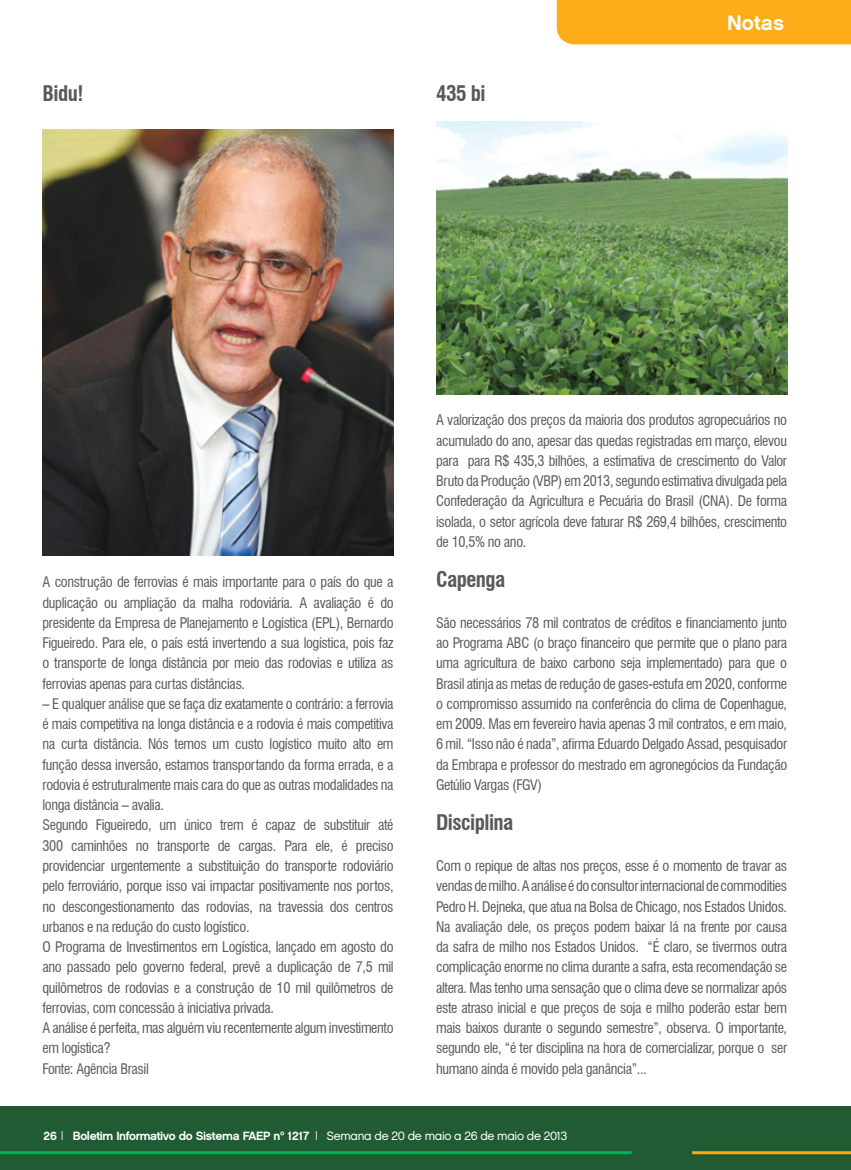
<style>
.page{position:relative;width:851px;height:1170px;background:#fff}
.page>*{position:absolute;margin:0;border:0;box-sizing:border-box;transform-origin:0 0}
.t1{font:700 condensed 21px "Swiss 721 BT";letter-spacing:-.025em;color:#58595b}
.t2{font:21px "Chalet New York Nineteen Sixty";color:#fff}
.t3{font:condensed 14.25px/20.2px "Swiss 721 BT";letter-spacing:-.025em;color:#58595b;text-align:justify}
.t4{font:12px "Chalet New York Nineteen Sixty";letter-spacing:-.03em;color:#fff}
.s1{font-family:"Chalet London Nineteen Eighty"}
</style>
<div class="page">
<div style="left:0;top:1106px;width:850px;height:63px;background:#205b34"></div>
<hr style="left:0;top:1151px;width:631px;height:3px;background:#00b055">
<hr style="left:692px;top:1151px;width:158px;height:3px;background:#fbac18">
<div style="left:556px;top:0;width:294px;height:44px;background:#fbac18"></div>
<img style="left:43px;top:130px;width:350px;height:425px">
<img style="left:436px;top:121px;width:351px;height:274px">
<p class="t1" style="left:43px;top:81px;width:42px">Bidu!</p>
<p class="t1" style="left:436px;top:81px;width:51px">435 bi</p>
<p class="t2" style="left:727px;top:10px;width:59px">Notas</p>
<p class="t3" style="left:43px;top:572px;width:352px">A construção de ferrovias é mais importante para o país do que a duplicação ou ampliação da malha rodoviária. A avaliação é do presidente da Empresa de Planejamento e Logística (EPL), Bernardo Figueiredo. Para ele, o país está invertendo a sua logística, pois faz o transporte de longa distância por meio das rodovias e utiliza as ferrovias apenas para curtas distâncias.</p>
<p class="t3" style="left:43px;top:693px;width:352px">– E qualquer análise que se faça diz exatamente o contrário: a ferrovia é mais competitiva na longa distância e a rodovia é mais competitiva na curta distância. Nós temos um custo logístico muito alto em função dessa inversão, estamos transportando da forma errada, e a rodovia é estruturalmente mais cara do que as outras modalidades na longa distância – avalia.</p>
<p class="t3" style="left:43px;top:815px;width:352px">Segundo Figueiredo, um único trem é capaz de substituir até 300 caminhões no transporte de cargas. Para ele, é preciso providenciar urgentemente a substituição do transporte rodoviário pelo ferroviário, porque isso vai impactar positivamente nos portos, no descongestionamento das rodovias, na travessia dos centros urbanos e na redução do custo logístico.</p>
<p class="t3" style="left:43px;top:936px;width:352px">O Programa de Investimentos em Logística, lançado em agosto do ano passado pelo governo federal, prevê a duplicação de 7,5 mil quilômetros de rodovias e a construção de 10 mil quilômetros de ferrovias, com concessão à iniciativa privada.</p>
<p class="t3" style="left:43px;top:1017px;width:352px">A análise é perfeita, mas alguém viu recentemente algum investimento em logística?</p>
<p class="t3" style="left:43px;top:1058px;width:108px">Fonte: Agência Brasil</p>
<p class="t3" style="left:436px;top:410px;width:352px">A valorização dos preços da maioria dos produtos agropecuários no acumulado do ano, apesar das quedas registradas em março, elevou para para R$ 435,3 bilhões, a estimativa de crescimento do Valor Bruto da Produção (VBP) em 2013, segundo estimativa divulgada pela Confederação da Agricultura e Pecuária do Brasil (CNA). De forma isolada, o setor agrícola deve faturar R$ 269,4 bilhões, crescimento de 10,5% no ano.</p>
<p class="t1" style="left:436px;top:567px;width:71px">Capenga</p>
<p class="t3" style="left:436px;top:612px;width:352px">São necessários 78 mil contratos de créditos e financiamento junto ao Programa ABC (o braço financeiro que permite que o plano para uma agricultura de baixo carbono seja implementado) para que o Brasil atinja as metas de redução de gases-estufa em 2020, conforme o compromisso assumido na conferência do clima de Copenhague, em 2009. Mas em fevereiro havia apenas 3 mil contratos, e em maio, 6 mil. “Isso não é nada”, afirma Eduardo Delgado Assad, pesquisador da Embrapa e professor do mestrado em agronegócios da Fundação Getúlio Vargas (FGV)</p>
<p class="t1" style="left:436px;top:810px;width:79px">Disciplina</p>
<p class="t3" style="left:436px;top:855px;width:352px">Com o repique de altas nos preços, esse é o momento de travar as vendas de milho. A análise é do consultor internacional de commodities Pedro H. Dejneka, que atua na Bolsa de Chicago, nos Estados Unidos.<br>Na avaliação dele, os preços podem baixar lá na frente por causa da safra de milho nos Estados Unidos. “É claro, se tivermos outra complicação enorme no clima durante a safra, esta recomendação se altera. Mas tenho uma sensação que o clima deve se normalizar após este atraso inicial e que preços de soja e milho poderão estar bem mais baixos durante o segundo semestre”, observa. O importante, segundo ele, “é ter disciplina na hora de comercializar, porque o ser humano ainda é movido pela ganância”...</p>
<p class="t4" style="left:43px;top:1128px;width:525px">26 | Boletim Informativo do Sistema FAEP nº 1217 | <span class="s1">Semana de 20 de maio a 26 de maio de 2013</span></p>
</div>
